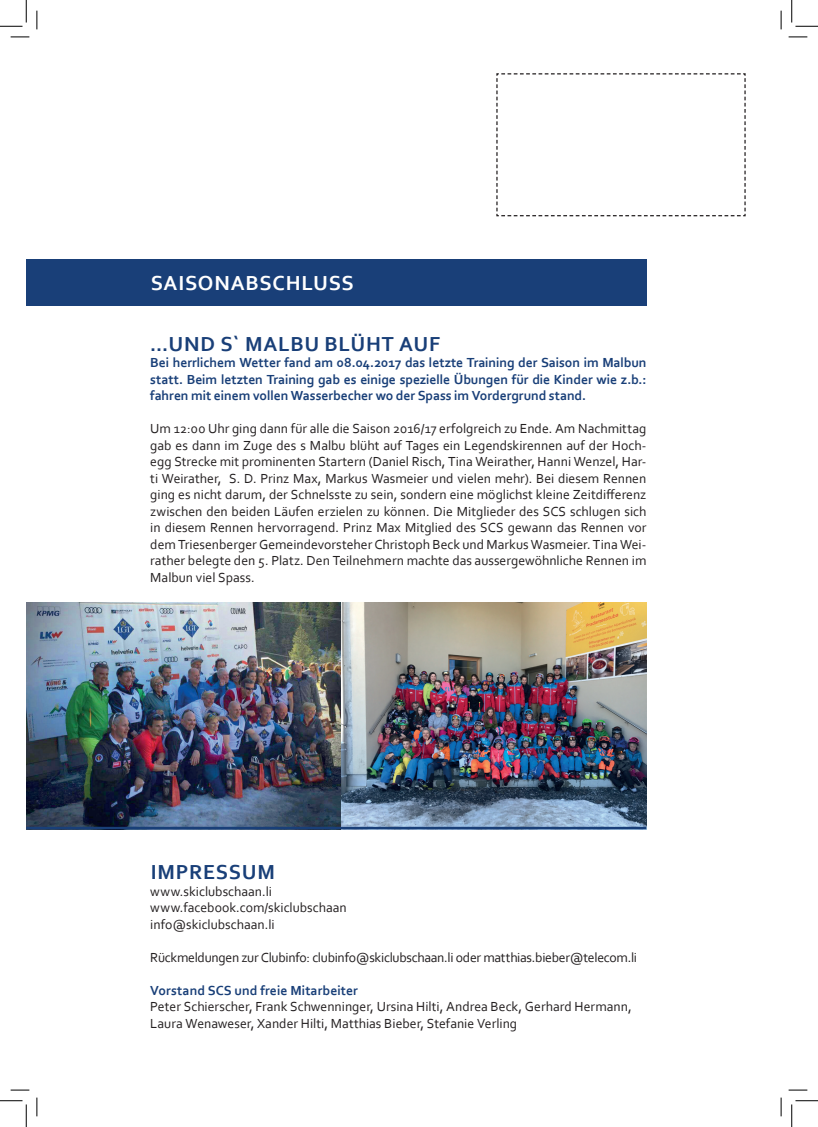
<style>
.page{position:relative;width:818px;height:1127px;background:#fff}
.page>*{position:absolute;margin:0;border:0;box-sizing:border-box;transform-origin:0 0}
.t1{font:700 21.25px "Corbel";letter-spacing:.04em;color:#193f78}
.t2{font:700 21.25px "Corbel";letter-spacing:.035em;color:#fff}
.t3{font:13.75px/16.5px "Corbel";letter-spacing:-.005em;color:#231f20}
.t4{font:700 13.75px/16.5px "Corbel";letter-spacing:-.005em;color:#193f78;text-align:justify}
</style>
<div class="page">
<img style="left:26px;top:602px;width:620px;height:224px">
<div style="left:26px;top:259px;width:620px;height:46px;background:#193f78"></div>
<hr style="left:26px;top:826px;width:620px;height:3px;background:#193f78">
<svg style="left:496px;top:73px;width:250px;height:144px"></svg>
<svg style="left:11px;top:36px;width:18px;height:2px"></svg>
<svg style="left:788px;top:36px;width:19px;height:2px"></svg>
<svg style="left:11px;top:1089px;width:18px;height:1px"></svg>
<svg style="left:788px;top:1089px;width:19px;height:1px"></svg>
<svg style="left:36px;top:11px;width:2px;height:18px"></svg>
<svg style="left:36px;top:1097px;width:2px;height:18px"></svg>
<svg style="left:780px;top:11px;width:2px;height:18px"></svg>
<svg style="left:780px;top:1097px;width:2px;height:18px"></svg>
<svg style="left:0;top:0;width:27px;height:27px"></svg>
<svg style="left:0;top:1100px;width:27px;height:26px"></svg>
<svg style="left:791px;top:0;width:27px;height:27px"></svg>
<svg style="left:791px;top:1100px;width:27px;height:26px"></svg>
<h1 class="t2" style="left:151px;top:270px;width:205px">SAISONABSCHLUSS</h1>
<h1 class="t1" style="left:150px;top:330px;width:291px">...UND S` MALBU BLÜHT AUF</h1>
<p class="t4" style="left:150px;top:354px;width:498px">Bei herrlichem Wetter fand am 08.04.2017 das letzte Training der Saison im Malbun statt. Beim letzten Training gab es einige spezielle Übungen für die Kinder wie z.b.: fahren mit einem vollen Wasserbecher wo der Spass im Vordergrund stand.</p>
<p class="t3" style="left:150px;top:420px;width:498px;text-align:justify">Um 12:00 Uhr ging dann für alle die Saison 2016/17 erfolgreich zu Ende. Am Nachmittag gab es dann im Zuge des s Malbu blüht auf Tages ein Legendskirennen auf der Hoch&shy;egg Strecke mit prominenten Startern (Daniel Risch, Tina Weirather, Hanni Wenzel, Har&shy;ti Weirather, S. D. Prinz Max, Markus Wasmeier und vielen mehr). Bei diesem Rennen ging es nicht darum, der Schnelsste zu sein, sondern eine möglichst kleine Zeitdifferenz zwischen den beiden Läufen erzielen zu können. Die Mitglieder des SCS schlugen sich in diesem Rennen hervorragend. Prinz Max Mitglied des SCS gewann das Rennen vor dem Triesenberger Gemeindevorsteher Christoph Beck und Markus Wasmeier. Tina Wei&shy;rather belegte den 5. Platz. Den Teilnehmern machte das aussergewöhnliche Rennen im Malbun viel Spass.</p>
<h1 class="t1" style="left:151px;top:858px;width:126px">IMPRESSUM</h1>
<p class="t3" style="left:150px;top:882px;width:198px">www.skiclubschaan.li www.facebook.com/skiclubschaan info@skiclubschaan.li</p>
<p class="t3" style="left:150px;top:948px;width:488px">Rückmeldungen zur Clubinfo: clubinfo@skiclubschaan.li oder matthias.bieber@telecom.li</p>
<p class="t4" style="left:150px;top:981px;width:209px">Vorstand SCS und freie Mitarbeiter</p>
<p class="t3" style="left:150px;top:997px;width:483px">Peter Schierscher, Frank Schwenninger, Ursina Hilti, Andrea Beck, Gerhard Hermann,<br>Laura Wenaweser, Xander Hilti, Matthias Bieber, Stefanie Verling</p>
</div>
